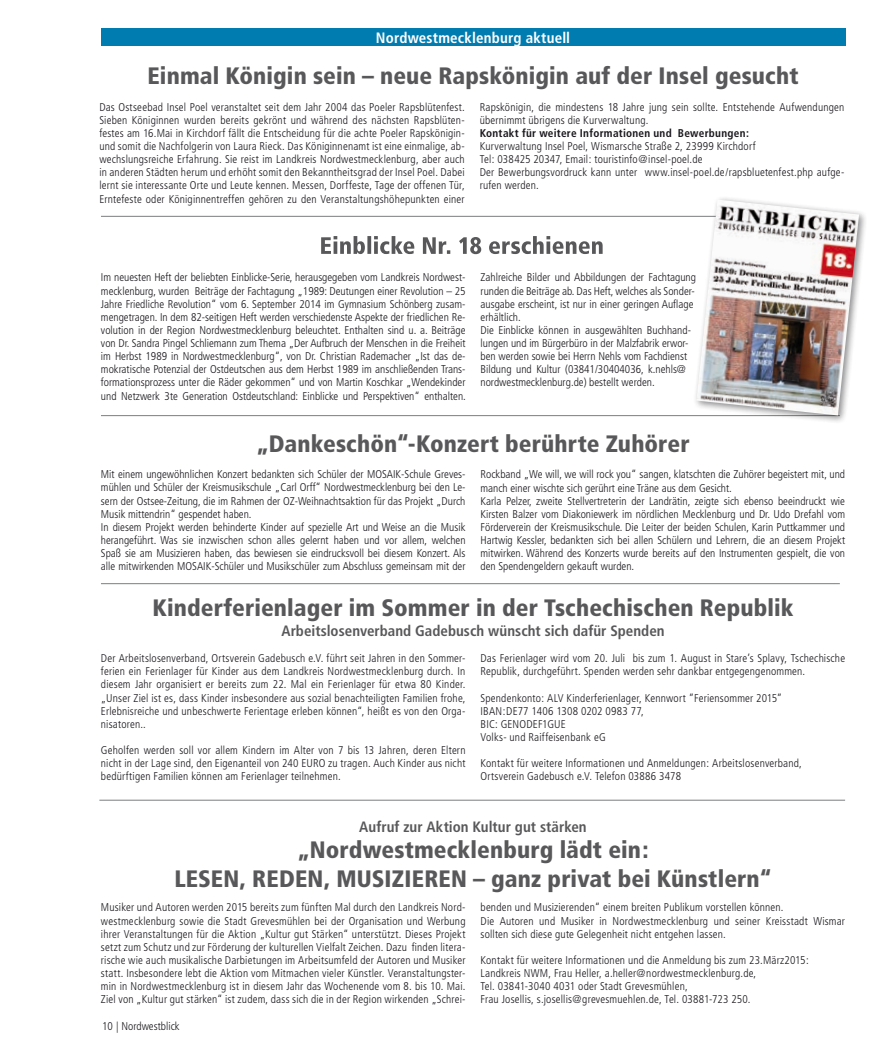
<style>
.page{position:relative;width:877px;height:1049px;background:#fff}
.page>*{position:absolute;margin:0;border:0;box-sizing:border-box;transform-origin:0 0}
.t1{font:900 condensed 23.75px/28.8px "Frutiger";letter-spacing:.005em;color:#58585a;text-align:center}
.t2{font:700 condensed 15px "Frutiger";color:#58585a}
.t3{font:700 condensed 15px "Frutiger";letter-spacing:.01em;color:#fff}
.t4{font:300 condensed 11.25px/13.1px "Frutiger";color:#1a171c}
.t5{font:700 condensed 11.25px "Frutiger";letter-spacing:.025em;color:#1a171c}
</style>
<div class="page">
<hr style="left:101px;top:216px;width:746px;height:1px;background:#7c7d7f">
<hr style="left:101px;top:583px;width:739px;height:1px;background:#7c7d7f">
<hr style="left:101px;top:415px;width:739px;height:1px;background:#7c7d7f">
<hr style="left:99px;top:800px;width:746px;height:1px;background:#7c7d7f">
<div style="left:101px;top:28px;width:744px;height:18px;background:#007cb0"></div>
<svg style="left:321px;top:236px;width:282px;height:18px"></svg>
<div style="left:693px;top:195px;width:175px;height:230px;background:#1a171c;opacity:.5"></div>
<img style="left:696px;top:200px;width:163px;height:215px">
<h2 class="t3" style="left:376px;top:29px;width:196px">Nordwestmecklenburg aktuell</h2>
<h1 class="t1" style="left:147px;top:62px;width:653px">Einmal Königin sein – neue Rapskönigin auf der Insel gesucht</h1>
<p class="t4" style="left:99px;top:100px;width:367px;text-align:justify">Das Ostseebad Insel Poel veranstaltet seit dem Jahr 2004 das Poeler Rapsblütenfest.<br>Sieben Königinnen wurden bereits gekrönt und während des nächsten Rapsblüten&shy;festes am 16.Mai in Kirchdorf fällt die Entscheidung für die achte Poeler Rapskönigin&shy;und somit die Nachfolgerin von Laura Rieck. Das Königinnenamt ist eine einmalige, ab&shy;wechslungsreiche Erfahrung. Sie reist im Landkreis Nordwestmecklenburg, aber auch in anderen Städten herum und erhöht somit den Bekanntheitsgrad der Insel Poel. Dabei lernt sie interessante Orte und Leute kennen. Messen, Dorffeste, Tage der offenen Tür, Erntefeste oder Königinnentreffen gehören zu den Veranstaltungshöhepunkten einer</p>
<p class="t4" style="left:480px;top:100px;width:366px">Rapskönigin, die mindestens 18 Jahre jung sein sollte. Entstehende Aufwendungen übernimmt übrigens die Kurverwaltung.</p>
<p class="t5" style="left:480px;top:126px;width:271px">Kontakt für weitere Informationen und Bewerbungen:</p>
<p class="t4" style="left:480px;top:140px;width:366px">Kurverwaltung Insel Poel, Wismarsche Straße 2, 23999 Kirchdorf<br>Tel: 038425 20347, Email: touristinfo@insel-poel.de<br>Der Bewerbungsvordruck kann unter www.insel-poel.de/rapsbluetenfest.php aufge&shy;rufen werden.</p>
<p class="t4" style="left:101px;top:271px;width:366px;text-align:justify">Im neuesten Heft der beliebten Einblicke-Serie, herausgegeben vom Landkreis Nordwest&shy;mecklenburg, wurden Beiträge der Fachtagung „1989: Deutungen einer Revolution – 25<br>Jahre Friedliche Revolution“ vom 6. September 2014 im Gymnasium Schönberg zusam&shy;mengetragen. In dem 82-seitigen Heft werden verschiedenste Aspekte der friedlichen Re&shy;volution in der Region Nordwestmecklenburg beleuchtet. Enthalten sind u. a. Beiträge von Dr. Sandra Pingel Schliemann zum Thema „Der Aufbruch der Menschen in die Freiheit im Herbst 1989 in Nordwestmecklenburg“, von Dr. Christian Rademacher „Ist das de&shy;mokratische Potenzial der Ostdeutschen aus dem Herbst 1989 im anschließenden Trans&shy;formationsprozess unter die Räder gekommen“ und von Martin Koschkar „Wendekinder und Netzwerk 3te Generation Ostdeutschland: Einblicke und Perspektiven“ enthalten.</p>
<p class="t4" style="left:481px;top:271px;width:217px">Zahlreiche Bilder und Abbildungen der Fachtagung runden die Beiträge ab. Das Heft, welches als Sonder&shy;ausgabe erscheint, ist nur in einer geringen Auflage erhältlich.<br>Die Einblicke können in ausgewählten Buchhand&shy;lungen und im Bürgerbüro in der Malzfabrik erwor&shy;ben werden sowie bei Herrn Nehls vom Fachdienst Bildung und Kultur (03841/30404036, k.nehls@ nordwestmecklenburg.de) bestellt werden.</p>
<h1 class="t1" style="left:256px;top:429px;width:435px">„Dankeschön“-Konzert berührte Zuhörer</h1>
<p class="t4" style="left:101px;top:468px;width:366px">Mit einem ungewöhnlichen Konzert bedankten sich Schüler der MOSAIK-Schule Greves&shy;mühlen und Schüler der Kreismusikschule „Carl Orff“ Nordwestmecklenburg bei den Le&shy;sern der Ostsee-Zeitung, die im Rahmen der OZ-Weihnachtsaktion für das Projekt „Durch Musik mittendrin“ gespendet haben.<br>In diesem Projekt werden behinderte Kinder auf spezielle Art und Weise an die Musik herangeführt. Was sie inzwischen schon alles gelernt haben und vor allem, welchen Spaß sie am Musizieren haben, das bewiesen sie eindrucksvoll bei diesem Konzert. Als alle mitwirkenden MOSAIK-Schüler und Musikschüler zum Abschluss gemeinsam mit der</p>
<p class="t4" style="left:481px;top:468px;width:366px">Rockband „We will, we will rock you“ sangen, klatschten die Zuhörer begeistert mit, und manch einer wischte sich gerührt eine Träne aus dem Gesicht.<br>Karla Pelzer, zweite Stellvertreterin der Landrätin, zeigte sich ebenso beeindruckt wie Kirsten Balzer vom Diakoniewerk im nördlichen Mecklenburg und Dr. Udo Drefahl vom Förderverein der Kreismusikschule. Die Leiter der beiden Schulen, Karin Puttkammer und Hartwig Kessler, bedankten sich bei allen Schülern und Lehrern, die an diesem Projekt mitwirken. Während des Konzerts wurde bereits auf den Instrumenten gespielt, die von den Spendengeldern gekauft wurden.</p>
<h1 class="t1" style="left:152px;top:593px;width:643px">Kinderferienlager im Sommer in der Tschechischen Republik</h1>
<h2 class="t2" style="left:281px;top:622px;width:385px">Arbeitslosenverband Gadebusch wünscht sich dafür Spenden</h2>
<p class="t4" style="left:101px;top:652px;width:366px;text-align:justify">Der Arbeitslosenverband, Ortsverein Gadebusch e.V. führt seit Jahren in den Sommer&shy;ferien ein Ferienlager für Kinder aus dem Landkreis Nordwestmecklenburg durch. In diesem Jahr organisiert er bereits zum 22. Mal ein Ferienlager für etwa 80 Kinder. „Unser Ziel ist es, dass Kinder insbesondere aus sozial benachteiligten Familien frohe, Erlebnisreiche und unbeschwerte Ferientage erleben können“, heißt es von den Orga&shy;nisatoren..</p>
<p class="t4" style="left:101px;top:744px;width:366px;text-align:justify">Geholfen werden soll vor allem Kindern im Alter von 7 bis 13 Jahren, deren Eltern nicht in der Lage sind, den Eigenanteil von 240 EURO zu tragen. Auch Kinder aus nicht bedürftigen Familien können am Ferienlager teilnehmen.</p>
<p class="t4" style="left:481px;top:652px;width:366px">Das Ferienlager wird vom 20. Juli bis zum 1. August in Stare’s Splavy, Tschechische<br>Republik, durchgeführt. Spenden werden sehr dankbar entgegengenommen.</p>
<p class="t4" style="left:481px;top:691px;width:303px">Spendenkonto: ALV Kinderferienlager, Kennwort ”Feriensommer 2015” IBAN:DE77 1406 1308 0202 0983 77,<br>BIC: GENODEF1GUE<br>Volks- und Raiffeisenbank eG</p>
<p class="t4" style="left:481px;top:757px;width:323px">Kontakt für weitere Informationen und Anmeldungen: Arbeitslosenverband,<br>Ortsverein Gadebusch e.V. Telefon 03886 3478</p>
<h2 class="t2" style="left:359px;top:817px;width:229px">Aufruf zur Aktion Kultur gut stärken</h2>
<h1 class="t1" style="left:174px;top:835px;width:599px">„Nordwestmecklenburg lädt ein:<br>LESEN, REDEN, MUSIZIEREN – ganz privat bei Künstlern“</h1>
<p class="t4" style="left:101px;top:901px;width:366px;text-align:justify">Musiker und Autoren werden 2015 bereits zum fünften Mal durch den Landkreis Nord&shy;westmecklenburg sowie die Stadt Grevesmühlen bei der Organisation und Werbung ihrer Veranstaltungen für die Aktion „Kultur gut Stärken“ unterstützt. Dieses Projekt setzt zum Schutz und zur Förderung der kulturellen Vielfalt Zeichen. Dazu finden litera&shy;rische wie auch musikalische Darbietungen im Arbeitsumfeld der Autoren und Musiker statt. Insbesondere lebt die Aktion vom Mitmachen vieler Künstler. Veranstaltungster&shy;min in Nordwestmecklenburg ist in diesem Jahr das Wochenende vom 8. bis 10. Mai.<br>Ziel von „Kultur gut stärken“ ist zudem, dass sich die in der Region wirkenden „Schrei-</p>
<p class="t4" style="left:481px;top:901px;width:366px">benden und Musizierenden“ einem breiten Publikum vorstellen können.<br>Die Autoren und Musiker in Nordwestmecklenburg und seiner Kreisstadt Wismar sollten sich diese gute Gelegenheit nicht entgehen lassen.</p>
<p class="t4" style="left:481px;top:954px;width:330px">Kontakt für weitere Informationen und die Anmeldung bis zum 23.März2015:<br>Landkreis NWM, Frau Heller, a.heller@nordwestmecklenburg.de,<br>Tel. 03841-3040 4031 oder Stadt Grevesmühlen,<br>Frau Josellis, s.josellis@grevesmuehlen.de, Tel. 03881-723 250.</p>
<p class="t4" style="left:102px;top:1019px;width:79px">10 | Nordwestblick</p>
</div>
